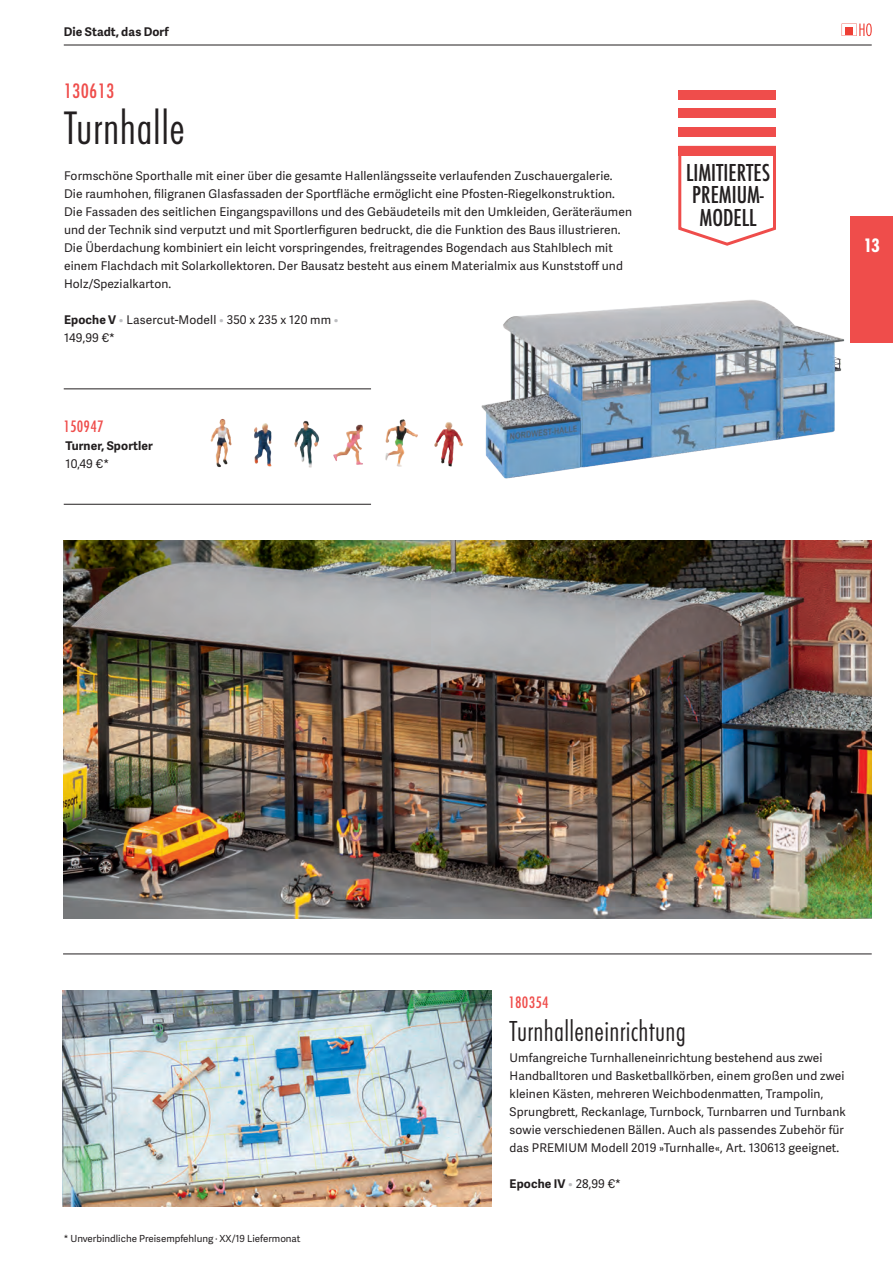
<style>
.page{position:relative;width:893px;height:1263px;background:#fff}
.page>*{position:absolute;margin:0;border:0;box-sizing:border-box;transform-origin:0 0}
.t1{font:48.75px "Futura EF Light Con";letter-spacing:.01em;color:#231f20}
.t2{font:30px "Futura EF Light Con";letter-spacing:.01em;color:#231f20}
.t3{font:25.5px/22.5px "Futura EF Medium Con";color:#231f20}
.t4{font:21.75px "Futura EF Medium Con";letter-spacing:.01em;color:#ef4d4b}
.t5{font:20.25px "Futura EF Bold Con";color:#fff}
.t6{font:17.25px "Futura EF Medium Con";letter-spacing:.01em;color:#ef4d4b}
.t7{font:12px/18px "Adelle Sans";letter-spacing:.01em;color:#231f20}
.t8{font:700 12px "Adelle Sans";letter-spacing:.01em;color:#231f20}
.t9{font:9.75px "Adelle Sans";color:#231f20}
.s1{font-weight:700}
.s2{color:#bcbdc0}
.s3{font-weight:400;color:#bcbdc0}
.s4{font-weight:400}
</style>
<div class="page">
<svg style="left:842px;top:23px;width:30px;height:13px"></svg>
<hr style="left:64px;top:45px;width:808px;height:1px;background:#231f20">
<img style="left:64px;top:540px;width:808px;height:378px">
<hr style="left:63px;top:954px;width:809px;height:1px;background:#231f20">
<img style="left:63px;top:990px;width:428px;height:216px">
<hr style="left:64px;top:389px;width:307px;height:1px;background:#231f20">
<hr style="left:64px;top:504px;width:307px;height:1px;background:#231f20">
<img style="left:210px;top:419px;width:254px;height:49px">
<svg style="left:678px;top:145px;width:98px;height:101px"></svg>
<div style="left:678px;top:146px;width:98px;height:9px;background:#ef4d4b"></div>
<div style="left:678px;top:127px;width:98px;height:10px;background:#ef4d4b"></div>
<div style="left:678px;top:109px;width:98px;height:9px;background:#ef4d4b"></div>
<div style="left:678px;top:90px;width:98px;height:9px;background:#ef4d4b"></div>
<img style="left:481px;top:300px;width:374px;height:179px">
<div style="left:850px;top:216px;width:43px;height:126px;background:#ef4d4b"></div>
<p class="t8" style="left:64px;top:23px;width:107px">Die Stadt, das Dorf</p>
<h3 class="t4" style="left:64px;top:79px;width:52px">130613</h3>
<h1 class="t1" style="left:64px;top:101px;width:122px">Turnhalle</h1>
<p class="t7" style="left:64px;top:166px;width:569px">Formschöne Sporthalle mit einer über die gesamte Hallenlängsseite verlaufenden Zuschauergalerie.<br>Die raumhohen, filigranen Glasfassaden der Sportfläche ermöglicht eine Pfosten-Riegelkonstruktion.<br>Die Fassaden des seitlichen Eingangspavillons und des Gebäudeteils mit den Umkleiden, Geräteräumen und der Technik sind verputzt und mit Sportlerfiguren bedruckt, die die Funktion des Baus illustrieren.<br>Die Überdachung kombiniert ein leicht vorspringendes, freitragendes Bogendach aus Stahlblech mit einem Flachdach mit Solarkollektoren. Der Bausatz besteht aus einem Materialmix aus Kunststoff und Holz/Spezialkarton.</p>
<p class="t7" style="left:64px;top:310px;width:276px"><span class="s1">Epoche V</span> <span class="s2">•</span> Lasercut-Modell <span class="s2">•</span> 350 x 235 x 120 mm <span class="s2">•<br></span>149,99 €*</p>
<h3 class="t6" style="left:63px;top:417px;width:42px">150947</h3>
<p class="t8" style="left:66px;top:437px;width:89px">Turner, Sportler</p>
<p class="t7" style="left:66px;top:454px;width:45px">10,49 €*</p>
<h3 class="t3" style="left:686px;top:162px;width:86px">LIMITIERTES<br>PREMIUM-<br>MODELL</h3>
<h3 class="t5" style="left:863px;top:234px;width:18px">13</h3>
<p class="t9" style="left:64px;top:1232px;width:238px">* Unverbindliche Preisempfehlung · XX/19 Liefermonat</p>
<h3 class="t6" style="left:508px;top:993px;width:42px">180354</h3>
<h2 class="t2" style="left:510px;top:1015px;width:178px">Turnhalleneinrichtung</h2>
<p class="t7" style="left:510px;top:1048px;width:338px">Umfangreiche Turnhalleneinrichtung bestehend aus zwei Handballtoren und Basketballkörben, einem großen und zwei kleinen Kästen, mehreren Weichbodenmatten, Trampolin, Sprungbrett, Reckanlage, Turnbock, Turnbarren und Turnbank sowie verschiedenen Bällen. Auch als passendes Zubehör für das PREMIUM Modell 2019 »Turnhalle«, Art. 130613 geeignet.</p>
<p class="t8" style="left:510px;top:1175px;width:113px">Epoche IV <span class="s3">•</span> <span class="s4">28,99 €*</span></p>
</div>
